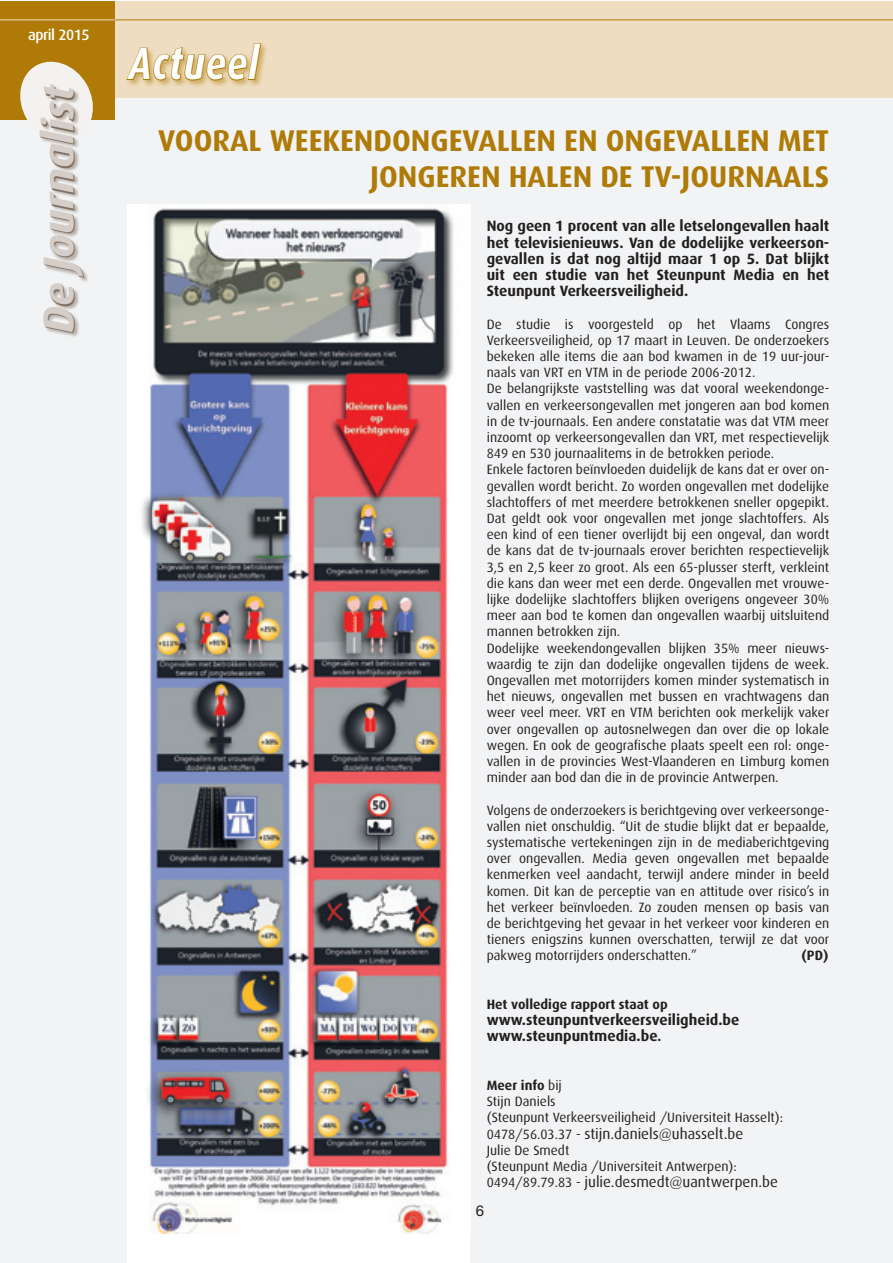
<style>
.page{position:relative;width:893px;height:1263px;background:#fff}
.page>*{position:absolute;margin:0;border:0;box-sizing:border-box;transform-origin:0 0}
.t1{font:italic 700 45px "Dax";letter-spacing:.025em;color:#fff;scale:.82 1}
.t2{font:italic 700 43.05px "Dax";color:#806f61}
.t3{font:700 30px/36px "Dax";color:#af7b06;text-align:right}
.t4{font:700 15px/16.2px "Dax";color:#231f20;text-align:justify}
.t5{font:15px "Dax";color:#231f20}
.t6{font:500 15px "Dax";letter-spacing:-.03em;color:#fff}
.t7{font:15px "Helvetica Neue LT Std";color:#231f20}
.t8{font:13.5px/16.2px "Dax";color:#231f20}
.t9{font:700 13.5px "Dax";color:#231f20}
.s1{font-size:13.5px}
.s2{font-weight:700}
</style>
<div class="page">
<div style="left:0;top:1px;width:892px;height:1262px;background:#f2f3f4"></div>
<div style="left:0;top:1px;width:892px;height:97px;background:#eeddc0"></div>
<div style="left:0;top:1px;width:115px;height:119px;background:#af7b06"></div>
<svg style="left:20px;top:61px;width:73px;height:59px"></svg>
<div style="left:40px;top:85px;width:48px;height:252px;background:#806f61;opacity:.5"></div>
<div style="left:125px;top:42px;width:144px;height:46px;background:#af7b06;opacity:.5"></div>
<svg style="left:125px;top:42px;width:137px;height:46px"></svg>
<hr style="left:108px;top:20px;width:784px;height:1px;background:#af7b06">
<hr style="left:0;top:20px;width:115px;height:1px;background:#eeddc0">
<div style="left:127px;top:205px;width:343px;height:1058px;background:#fff"></div>
<img style="left:141px;top:208px;width:313px;height:1025px">
<p class="t6" style="left:28px;top:26px;width:63px">april 2015</p>
<h2 class="t2" style="left:35px;top:334px;width:250px;rotate:-90deg">De Journalist</h2>
<h1 class="t1" style="left:129px;top:38px;width:160px">Actueel</h1>
<h3 class="t3" style="left:158px;top:122px;width:672px">VOORAL WEEKENDONGEVALLEN EN ONGEVALLEN MET<br>JONGEREN HALEN DE TV-JOURNAALS</h3>
<p class="t4" style="left:487px;top:218px;width:344px">Nog geen 1 procent van alle letselongevallen haalt het televisienieuws. Van de dodelijke verkeerson&shy;gevallen is dat nog altijd maar 1 op 5. Dat blijkt uit een studie van het Steunpunt Media en het Steunpunt Verkeersveiligheid.</p>
<p class="t8" style="left:487px;top:316px;width:344px">De studie is voorgesteld op het Vlaams Congres Verkeersveiligheid, op 17 maart in Leuven. De onderzoekers bekeken alle items die aan bod kwamen in de 19 uur-jour&shy;naals van VRT en VTM in de periode 2006-2012.<br>De belangrijkste vaststelling was dat vooral weekendonge&shy;vallen en verkeersongevallen met jongeren aan bod komen in de tv-journaals. Een andere constatatie was dat VTM meer inzoomt op verkeersongevallen dan VRT, met respectievelijk 849 en 530 journaalitems in de betrokken periode.<br>Enkele factoren beïnvloeden duidelijk de kans dat er over on&shy;gevallen wordt bericht. Zo worden ongevallen met dodelijke slachtoffers of met meerdere betrokkenen sneller opgepikt.<br>Dat geldt ook voor ongevallen met jonge slachtoffers. Als een kind of een tiener overlijdt bij een ongeval, dan wordt de kans dat de tv-journaals erover berichten respectievelijk 3,5 en 2,5 keer zo groot. Als een 65-plusser sterft, verkleint die kans dan weer met een derde. Ongevallen met vrouwe&shy;lijke dodelijke slachtoffers blijken overigens ongeveer 30% meer aan bod te komen dan ongevallen waarbij uitsluitend mannen betrokken zijn.<br>Dodelijke weekendongevallen blijken 35% meer nieuws&shy;waardig te zijn dan dodelijke ongevallen tijdens de week.<br>Ongevallen met motorrijders komen minder systematisch in het nieuws, ongevallen met bussen en vrachtwagens dan weer veel meer. VRT en VTM berichten ook merkelijk vaker over ongevallen op autosnelwegen dan over die op lokale wegen. En ook de geografische plaats speelt een rol: onge&shy;vallen in de provincies West-Vlaanderen en Limburg komen minder aan bod dan die in de provincie Antwerpen.</p>
<p class="t8" style="left:487px;top:802px;width:344px;text-align:justify">Volgens de onderzoekers is berichtgeving over verkeersonge&shy;vallen niet onschuldig. “Uit de studie blijkt dat er bepaalde, systematische vertekeningen zijn in de mediaberichtgeving over ongevallen. Media geven ongevallen met bepaalde kenmerken veel aandacht, terwijl andere minder in beeld komen. Dit kan de perceptie van en attitude over risico’s in het verkeer beïnvloeden. Zo zouden mensen op basis van de berichtgeving het gevaar in het verkeer voor kinderen en tieners enigszins kunnen overschatten, terwijl ze dat voor pakweg motorrijders onderschatten.”</p>
<p class="t9" style="left:802px;top:948px;width:28px">(PD)</p>
<p class="t9" style="left:487px;top:997px;width:182px">Het volledige rapport staat op</p>
<p class="t4" style="left:487px;top:1012px;width:254px">www.steunpuntverkeersveiligheid.be www.steunpuntmedia.be<span class="s1">.</span></p>
<p class="t8" style="left:487px;top:1077px;width:298px"><span class="s2">Meer info</span> bij<br>Stijn Daniels<br>(Steunpunt Verkeersveiligheid /Universiteit Hasselt):</p>
<p class="t5" style="left:487px;top:1125px;width:258px"><span class="s1">0478/56.03.37 -</span> stijn.daniels@uhasselt.be</p>
<p class="t8" style="left:487px;top:1142px;width:252px">Julie De Smedt<br>(Steunpunt Media /Universiteit Antwerpen):</p>
<p class="t5" style="left:487px;top:1174px;width:293px"><span class="s1">0494/89.79.83 -</span> julie.desmedt@uantwerpen.be</p>
<p class="t7" style="left:476px;top:1202px;width:10px">6</p>
</div>
